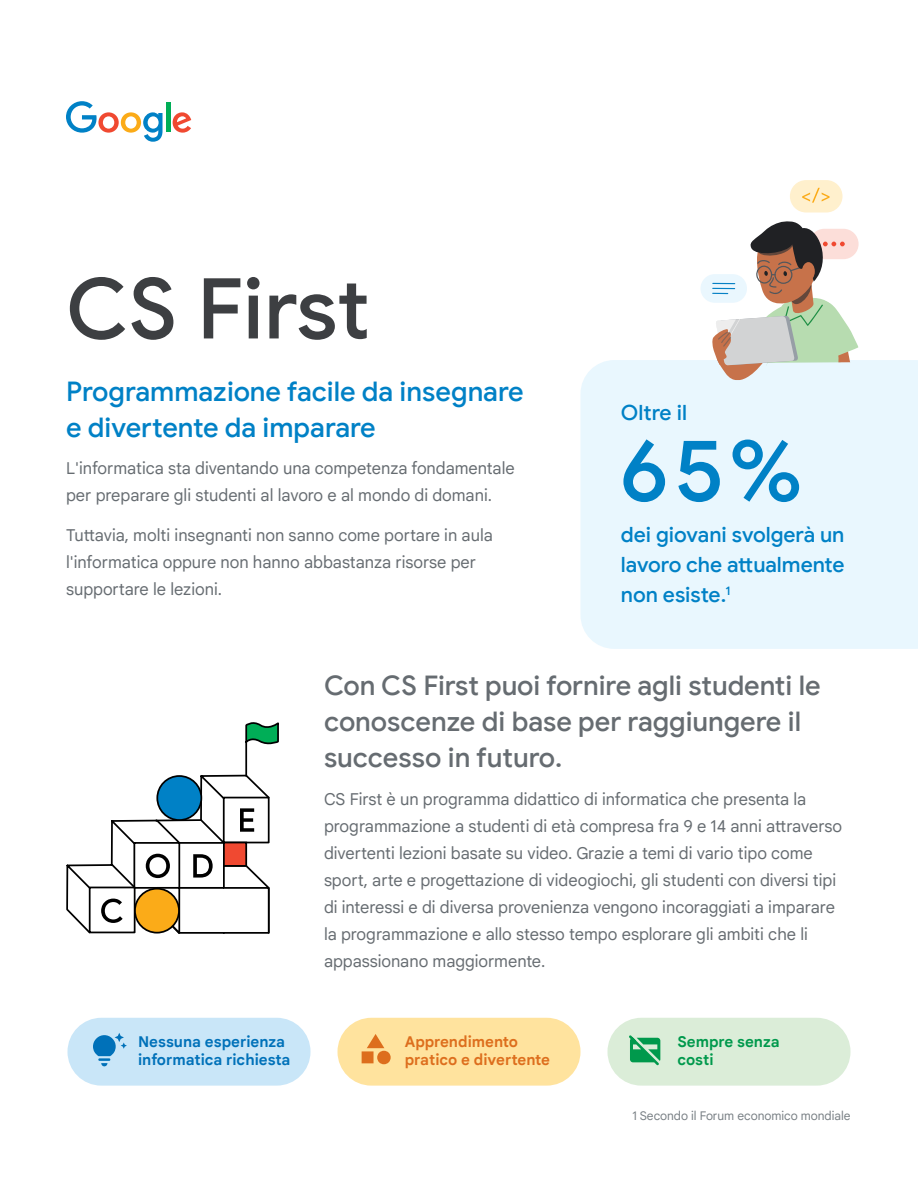
<style>
.page{position:relative;width:918px;height:1188px;background:#fff}
.page>*{position:absolute;margin:0;border:0;box-sizing:border-box;transform-origin:0 0}
.t1{font:500 87.3px "Google Sans";color:#0081c6}
.t2{font:500 84px "Google Sans";letter-spacing:-.005em;color:#3d3f42}
.t3{font:500 27px/36px "Google Sans";letter-spacing:-.005em;color:#666c71}
.t4{font:500 27px/36px "Google Sans";color:#0081c6}
.t5{font:500 21px/30px "Google Sans";letter-spacing:-.005em;color:#0081c6;text-align:justify}
.t6{font:16.5px/27px "Google Sans Text";letter-spacing:-.005em;color:#666c71}
.t7{font:700 15px/18px "Google Sans Text";color:#0071b9}
.t8{font:700 15px/18px "Google Sans Text";letter-spacing:-.005em;color:#dd6e1d}
.t9{font:700 15px/18px "Google Sans Text";color:#00994c}
.t10{font:12px "Google Sans Text";color:#787f84}
</style>
<div class="page">
<div style="left:607px;top:1018px;width:243px;height:68px;background:#dbedd8;border-radius:34px"></div>
<div style="left:580px;top:360px;width:338px;height:289px;background:#e9f7fe"></div>
<div style="left:67px;top:1018px;width:243px;height:68px;background:#c9e6f8;border-radius:34px"></div>
<div style="left:337px;top:1018px;width:244px;height:68px;background:#ffe39e;border-radius:34px"></div>
<svg style="left:362px;top:1034px;width:29px;height:30px"></svg>
<svg style="left:629px;top:1035px;width:31px;height:30px"></svg>
<svg style="left:93px;top:1033px;width:34px;height:33px"></svg>
<div style="left:790px;top:180px;width:53px;height:33px;background:#fff0cd;border-radius:16px"></div>
<svg style="left:802px;top:188px;width:28px;height:15px"></svg>
<div style="left:700px;top:274px;width:47px;height:29px;background:#eaf7fe;border-radius:14px"></div>
<svg style="left:712px;top:221px;width:147px;height:159px"></svg>
<svg style="left:66px;top:722px;width:213px;height:212px"></svg>
<svg style="left:66px;top:101px;width:97px;height:41px"></svg>
<hr style="left:166px;top:102px;width:4px;height:30px;background:#00ae57">
<svg style="left:173px;top:112px;width:18px;height:21px"></svg>
<h2 class="t2" style="left:66px;top:258px;width:305px">CS First</h2>
<h3 class="t4" style="left:66px;top:373px;width:459px">Programmazione facile da insegnare e divertente da imparare</h3>
<p class="t6" style="left:66px;top:454px;width:450px">L'informatica sta diventando una competenza fondamentale per preparare gli studenti al lavoro e al mondo di domani.</p>
<p class="t6" style="left:66px;top:522px;width:428px">Tuttavia, molti insegnanti non sanno come portare in aula l'informatica oppure non hanno abbastanza risorse per supportare le lezioni.</p>
<p class="t5" style="left:621px;top:398px;width:68px">Oltre il</p>
<h1 class="t1" style="left:619px;top:417px;width:185px">65%</h1>
<p class="t5" style="left:621px;top:520px;width:225px">dei giovani svolgerà un lavoro che attualmente non esiste.<sup>1</sup></p>
<h3 class="t3" style="left:324px;top:667px;width:498px">Con CS First puoi fornire agli studenti le conoscenze di base per raggiungere il successo in futuro.</h3>
<p class="t6" style="left:324px;top:785px;width:520px">CS First è un programma didattico di informatica che presenta la programmazione a studenti di età compresa fra 9 e 14 anni attraverso divertenti lezioni basate su video. Grazie a temi di vario tipo come sport, arte e progettazione di videogiochi, gli studenti con diversi tipi di interessi e di diversa provenienza vengono incoraggiati a imparare la programmazione e allo stesso tempo esplorare gli ambiti che li appassionano maggiormente.</p>
<p class="t7" style="left:138px;top:1033px;width:154px">Nessuna esperienza informatica richiesta</p>
<p class="t8" style="left:405px;top:1033px;width:147px">Apprendimento pratico e divertente</p>
<p class="t9" style="left:677px;top:1033px;width:104px">Sempre senza costi</p>
<p class="t10" style="left:633px;top:1106px;width:219px">1 Secondo il Forum economico mondiale</p>
</div>
